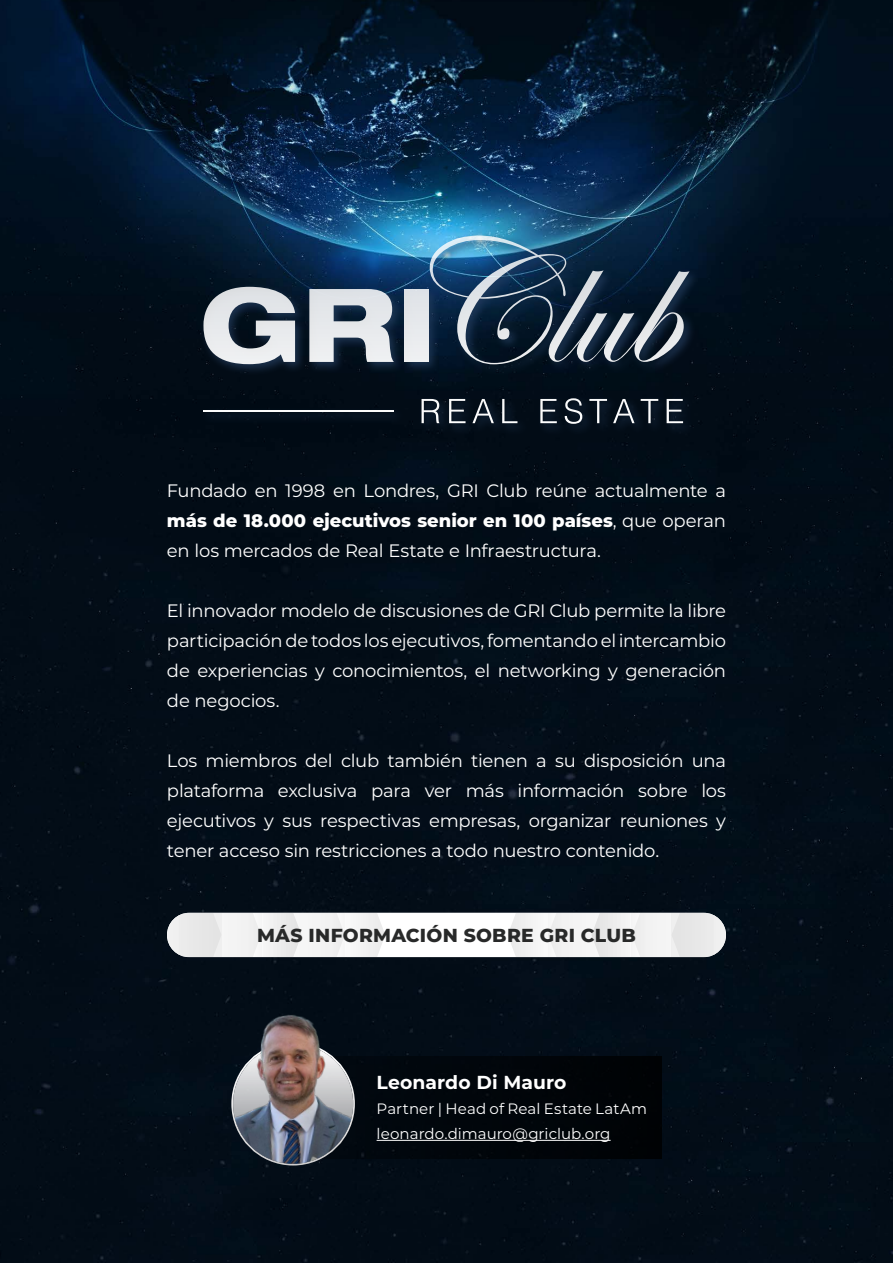
<style>
.page{position:relative;width:893px;height:1263px;background:#fff}
.page>*{position:absolute;margin:0;border:0;box-sizing:border-box;transform-origin:0 0}
.t1{font:800 18.75px "Montserrat";letter-spacing:.015em;color:#282929}
.t2{font:700 18.75px "Montserrat";letter-spacing:.005em;color:#fff}
.t3{font:18px/30px "Montserrat";letter-spacing:-.015em;color:#fff;text-align:justify}
.t4{font:15px/25px "Montserrat";letter-spacing:.005em;color:#fff}
.s1{font-weight:800}
</style>
<div class="page">
<img style="left:0;top:0;width:893px;height:1263px">
<div style="left:200px;top:232px;width:501px;height:204px;background:#243d5e;opacity:.75"></div>
<svg style="left:203px;top:287px;width:92px;height:77px;background:#959ca3"></svg>
<svg style="left:309px;top:289px;width:85px;height:73px;background:#abb2ba"></svg>
<div style="left:404px;top:289px;width:24px;height:73px;background:#e6e9ec"></div>
<svg style="left:430px;top:236px;width:259px;height:128px;background:#2f4960"></svg>
<svg style="left:422px;top:399px;width:17px;height:24px"></svg>
<svg style="left:449px;top:399px;width:17px;height:24px"></svg>
<svg style="left:472px;top:399px;width:22px;height:24px"></svg>
<svg style="left:502px;top:399px;width:15px;height:24px"></svg>
<svg style="left:540px;top:399px;width:17px;height:24px"></svg>
<svg style="left:565px;top:398px;width:17px;height:26px"></svg>
<svg style="left:589px;top:399px;width:18px;height:24px"></svg>
<svg style="left:613px;top:399px;width:21px;height:24px"></svg>
<svg style="left:641px;top:399px;width:17px;height:24px"></svg>
<svg style="left:667px;top:399px;width:16px;height:24px"></svg>
<hr style="left:204px;top:410px;width:190px;height:2px;background:#fff">
<div style="left:312px;top:1056px;width:350px;height:102px;background:#01060a"></div>
<img style="left:233px;top:1013px;width:120px;height:151px;border-radius:60px">
<hr style="left:377px;top:1140px;width:234px;height:1px;background:#fff">
<div style="left:167px;top:913px;width:559px;height:44px;background:#fff;border-radius:22px"></div>
<svg style="left:167px;top:913px;width:218px;height:44px"></svg>
<svg style="left:508px;top:913px;width:218px;height:44px"></svg>
<p class="t3" style="left:167px;top:475px;width:560px">Fundado en 1998 en Londres, GRI Club reúne actualmente a <span class="s1">más de 18.000 ejecutivos senior en 100 países</span>, que operan en los mercados de Real Estate e Infraestructura.</p>
<p class="t3" style="left:167px;top:595px;width:561px">El innovador modelo de discusiones de GRI Club permite la libre participación de todos los ejecutivos, fomentando el intercambio de experiencias y conocimientos, el networking y generación de negocios.</p>
<p class="t3" style="left:167px;top:745px;width:561px">Los miembros del club también tienen a su disposición una plataforma exclusiva para ver más información sobre los ejecutivos y sus respectivas empresas, organizar reuniones y tener acceso sin restricciones a todo nuestro contenido.</p>
<p class="t1" style="left:257px;top:921px;width:380px">MÁS INFORMACIÓN SOBRE GRI CLUB</p>
<p class="t2" style="left:377px;top:1068px;width:191px">Leonardo Di Mauro</p>
<p class="t4" style="left:377px;top:1095px;width:272px">Partner | Head of Real Estate LatAm leonardo.dimauro@griclub.org</p>
</div>
